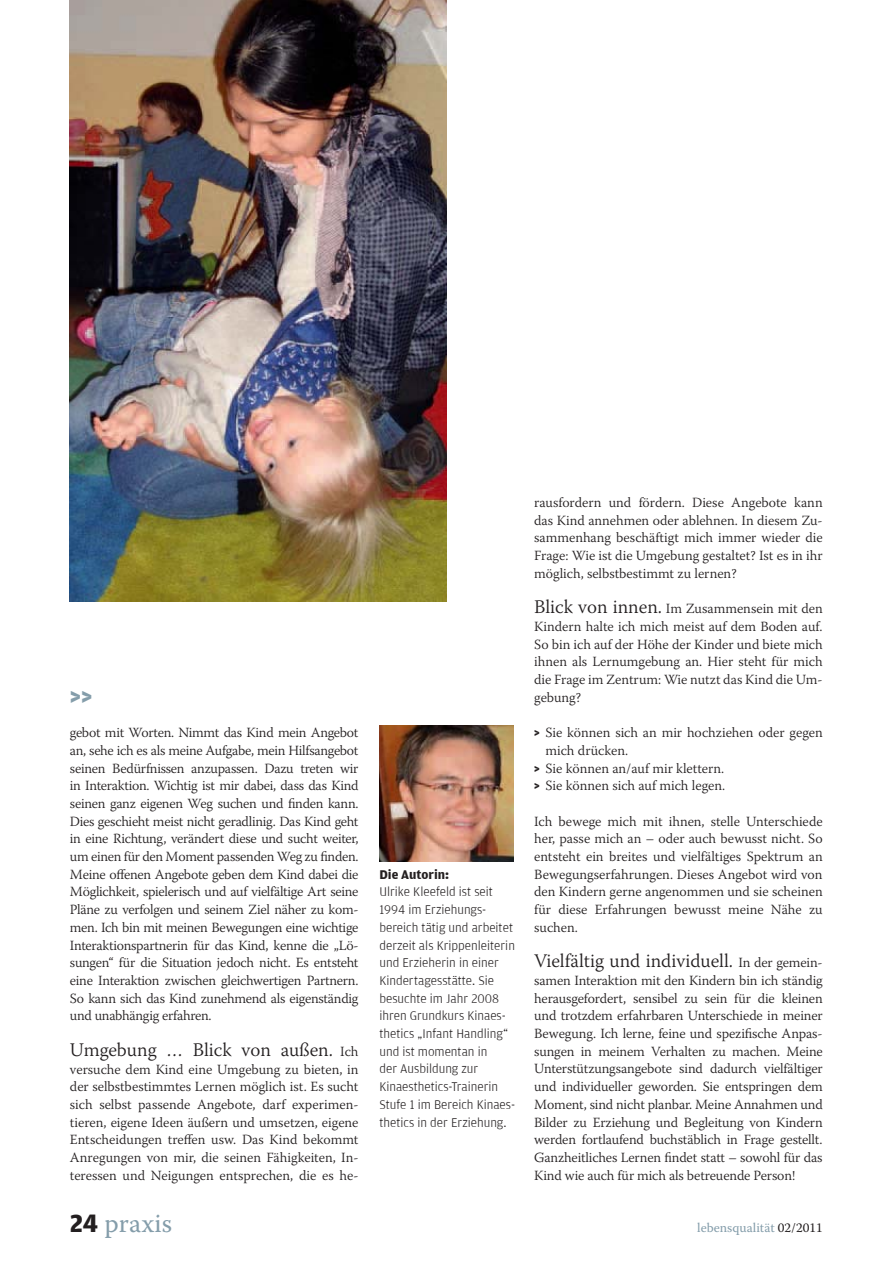
<style>
.page{position:relative;width:893px;height:1263px;background:#fff}
.page>*{position:absolute;margin:0;border:0;box-sizing:border-box;transform-origin:0 0}
.t1{font:26.55px "Warnock Pro";color:#849daa}
.t2{font:700 26.55px "Amplitude";color:#849daa}
.t3{font:300 19.2px "Warnock Pro";color:#231f20}
.t4{font:300 13.95px/17.7px "Warnock Pro";color:#231f20;text-align:justify}
.t5{font:300 13.35px/17.7px "Amplitude";color:#231f20}
.t6{font:13.35px "Warnock Pro";color:#849daa}
.t7{font:700 13.35px "Amplitude";color:#231f20}
.s1{font-size:13.95px}
.s2{font-size:19.2px}
.s3{font-family:"Amplitude";font-weight:700;font-size:13.35px}
.s4{font-family:"Amplitude";font-weight:700;color:#231f20}
.s5{color:#231f20}
</style>
<div class="page">
<img style="left:379px;top:725px;width:134px;height:136px">
<img style="left:70px;top:0;width:376px;height:602px">
<h1 class="t2" style="left:70px;top:681px;width:24px">&gt;&gt;</h1>
<p class="t4" style="left:70px;top:725px;width:290px">gebot mit Worten. Nimmt das Kind mein Angebot an, sehe ich es als meine Aufgabe, mein Hilfsangebot seinen Bedürfnissen anzupassen. Dazu treten wir in Interaktion. Wichtig ist mir dabei, dass das Kind seinen ganz eigenen Weg suchen und finden kann.<br>Dies geschieht meist nicht geradlinig. Das Kind geht in eine Richtung, verändert diese und sucht weiter, um einen für den Moment passenden Weg zu finden.<br>Meine offenen Angebote geben dem Kind dabei die Möglichkeit, spielerisch und auf vielfältige Art seine Pläne zu verfolgen und seinem Ziel näher zu kom&shy;men. Ich bin mit meinen Bewegungen eine wichtige Interaktionspartnerin für das Kind, kenne die „Lö&shy;sungen“ für die Situation jedoch nicht. Es entsteht eine Interaktion zwischen gleichwertigen Partnern.<br>So kann sich das Kind zunehmend als eigenständig und unabhängig erfahren.</p>
<h2 class="t3" style="left:70px;top:1042px;width:290px">Umgebung … Blick von außen. <span class="s1">Ich</span></h2>
<p class="t4" style="left:70px;top:1061px;width:290px">versuche dem Kind eine Umgebung zu bieten, in der selbstbestimmtes Lernen möglich ist. Es sucht sich selbst passende Angebote, darf experimen&shy;tieren, eigene Ideen äußern und umsetzen, eigene Entscheidungen treffen usw. Das Kind bekommt Anregungen von mir, die seinen Fähigkeiten, In&shy;teressen und Neigungen entsprechen, die es he-</p>
<p class="t7" style="left:379px;top:867px;width:71px">Die Autorin:</p>
<p class="t5" style="left:379px;top:883px;width:137px">Ulrike Kleefeld ist seit<br>1994 im Erziehungs&shy;bereich tätig und arbeitet derzeit als Krippen leiterin und Erzieherin in einer<br>Kindertagesstätte. Sie besuchte im Jahr 2008 ihren Grundkurs Kinaes&shy;thetics „Infant Handling“ und ist momentan in<br>der Ausbildung zur<br>Kinaesthetics-Trainerin<br>Stufe 1 im Bereich Kinaes&shy;thetics in der Erziehung.</p>
<p class="t4" style="left:534px;top:495px;width:290px">rausfordern und fördern. Diese Angebote kann das Kind annehmen oder ablehnen. In diesem Zu&shy;sammenhang beschäftigt mich immer wieder die Frage: Wie ist die Umgebung gestaltet? Ist es in ihr möglich, selbstbestimmt zu lernen?</p>
<p class="t4" style="left:534px;top:601px;width:290px"><span class="s2">Blick von innen.</span> Im Zusammensein mit den Kindern halte ich mich meist auf dem Boden auf.<br>So bin ich auf der Höhe der Kinder und biete mich ihnen als Lernumgebung an. Hier steht für mich die Frage im Zentrum: Wie nutzt das Kind die Um&shy;gebung?</p>
<p class="t4" style="left:534px;top:725px;width:290px"><span class="s3">&gt;</span> Sie können sich an mir hochziehen oder gegen</p>
<p class="t4" style="left:545px;top:743px;width:84px">mich drücken.</p>
<p class="t4" style="left:534px;top:760px;width:191px"><span class="s3">&gt;</span> Sie können an/auf mir klettern.</p>
<p class="t4" style="left:534px;top:778px;width:193px"><span class="s3">&gt;</span> Sie können sich auf mich legen.</p>
<p class="t4" style="left:534px;top:813px;width:290px">Ich bewege mich mit ihnen, stelle Unterschiede her, passe mich an – oder auch bewusst nicht. So entsteht ein breites und vielfältiges Spektrum an Bewegungserfahrungen. Dieses Angebot wird von den Kindern gerne angenommen und sie scheinen für diese Erfahrungen bewusst meine Nähe zu suchen.</p>
<h2 class="t3" style="left:534px;top:953px;width:290px">Vielfältig und individuell. <span class="s1">In der gemein-</span></h2>
<p class="t4" style="left:534px;top:973px;width:290px">samen Interaktion mit den Kindern bin ich ständig herausgefordert, sensibel zu sein für die kleinen und trotzdem erfahrbaren Unterschiede in meiner Bewegung. Ich lerne, feine und spezifische Anpas&shy;sungen in meinem Verhalten zu machen. Meine Unterstützungsangebote sind dadurch vielfältiger und individueller geworden. Sie entspringen dem Moment, sind nicht planbar. Meine Annahmen und Bilder zu Erziehung und Begleitung von Kindern werden fortlaufend buchstäblich in Frage gestellt.<br>Ganzheitliches Lernen findet statt – sowohl für das Kind wie auch für mich als betreuende Person!</p>
<h1 class="t1" style="left:70px;top:1213px;width:104px"><span class="s4">24</span> praxis</h1>
<p class="t6" style="left:697px;top:1223px;width:127px">lebensqualität <span class="s5">02/2011</span></p>
</div>
